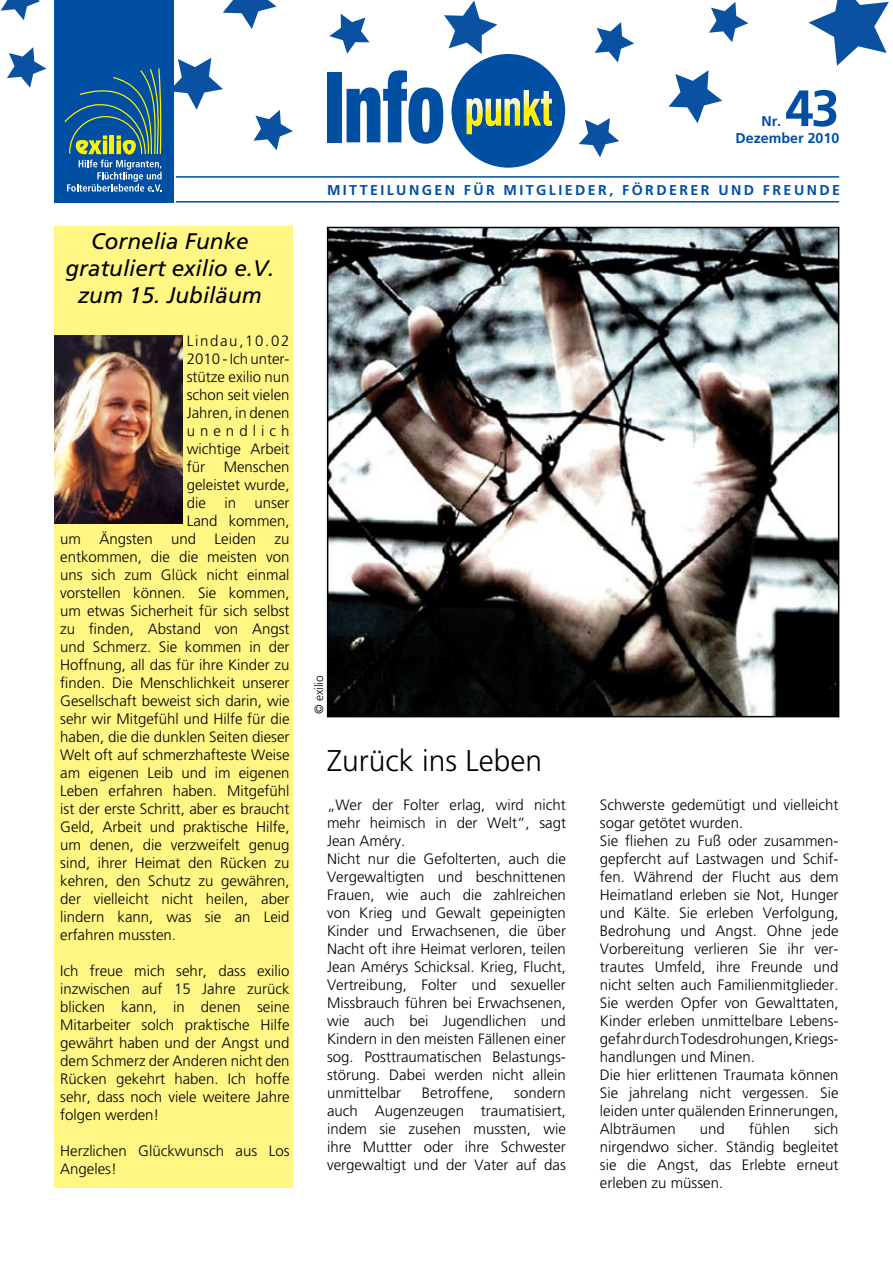
<style>
.page{position:relative;width:893px;height:1263px;background:#fff}
.page>*{position:absolute;margin:0;border:0;box-sizing:border-box;transform-origin:0 0}
.t1{font:700 51px "Frutiger";color:#004fa3}
.t2{font:300 30px "Frutiger";color:#000}
.t3{font:italic 22.5px/27px "Frutiger";color:#000;text-align:center}
.t4{font:300 15px/18px "Frutiger";color:#000}
.t5{font:300 15px "Frutiger";letter-spacing:.335em;color:#000}
.t6{font:300 15px "Frutiger";letter-spacing:.115em;color:#000}
.t7{font:700 14.25px "Frutiger";letter-spacing:.17em;color:#004fa3}
.t8{font:700 14.25px "Frutiger";color:#004fa3}
.t9{font:300 12px "Frutiger";color:#000}
</style>
<div class="page">
<svg style="left:173px;top:58px;width:50px;height:52px"></svg>
<div style="left:54px;top:226px;width:239px;height:962px;background:#fff684"></div>
<div style="left:54px;top:0;width:119px;height:202px;background:#004fa3"></div>
<svg style="left:64px;top:68px;width:98px;height:124px"></svg>
<div style="left:451px;top:54px;width:114px;height:114px;background:#004fa3;border-radius:50%"></div>
<svg style="left:467px;top:90px;width:85px;height:44px"></svg>
<div style="left:327px;top:72px;width:14px;height:70px;background:#004fa3"></div>
<svg style="left:347px;top:70px;width:96px;height:74px"></svg>
<hr style="left:176px;top:176px;width:663px;height:2px;background:#004fa3">
<hr style="left:176px;top:201px;width:663px;height:1px;background:#004fa3">
<img style="left:330px;top:230px;width:506px;height:484px">
<div style="left:327px;top:227px;width:512px;height:490px;border:2px solid #000"></div>
<svg style="left:223px;top:0;width:54px;height:29px"></svg>
<svg style="left:595px;top:22px;width:39px;height:41px"></svg>
<svg style="left:709px;top:2px;width:39px;height:40px"></svg>
<svg style="left:808px;top:0;width:81px;height:66px"></svg>
<svg style="left:668px;top:70px;width:54px;height:53px"></svg>
<svg style="left:444px;top:1px;width:53px;height:53px"></svg>
<svg style="left:329px;top:14px;width:40px;height:40px"></svg>
<svg style="left:253px;top:110px;width:40px;height:40px"></svg>
<svg style="left:7px;top:47px;width:39px;height:41px"></svg>
<svg style="left:579px;top:118px;width:40px;height:39px"></svg>
<svg style="left:1px;top:0;width:39px;height:20px"></svg>
<img style="left:54px;top:336px;width:128px;height:187px">
<h3 class="t3" style="left:65px;top:227px;width:210px">Cornelia Funke gratuliert exilio e.V. zum 15. Jubiläum</h3>
<p class="t6" style="left:187px;top:332px;width:104px">Lindau,10.02</p>
<p class="t4" style="left:187px;top:350px;width:104px">2010 - Ich unter-</p>
<p class="t4" style="left:187px;top:368px;width:104px">stütze exilio nun</p>
<p class="t4" style="left:187px;top:386px;width:104px">schon seit vielen</p>
<p class="t4" style="left:187px;top:404px;width:104px">Jahren, in denen</p>
<p class="t5" style="left:187px;top:422px;width:104px">un---- end- lich</p>
<p class="t4" style="left:187px;top:440px;width:104px">wichtige Arbeit</p>
<p class="t4" style="left:187px;top:458px;width:104px">für Menschen</p>
<p class="t4" style="left:187px;top:476px;width:104px">ge-leistet wurde,</p>
<p class="t4" style="left:187px;top:494px;width:104px">die in unser</p>
<p class="t4" style="left:187px;top:512px;width:104px">Land kommen,</p>
<p class="t4" style="left:60px;top:530px;width:231px">um Ängsten und Leiden zu</p>
<p class="t4" style="left:60px;top:548px;width:231px">entkommen, die die meisten von</p>
<p class="t4" style="left:60px;top:566px;width:231px">uns sich zum Glück nicht einmal</p>
<p class="t4" style="left:60px;top:584px;width:231px">vorstellen können. Sie kommen,</p>
<p class="t4" style="left:60px;top:602px;width:231px">um etwas Sicherheit für sich selbst</p>
<p class="t4" style="left:60px;top:620px;width:231px">zu finden, Abstand von Angst</p>
<p class="t4" style="left:60px;top:638px;width:231px">und Schmerz. Sie kommen in der</p>
<p class="t4" style="left:60px;top:656px;width:231px">Hoffnung, all das für ihre Kinder zu</p>
<p class="t4" style="left:60px;top:674px;width:231px">finden. Die Menschlichkeit unserer</p>
<p class="t4" style="left:60px;top:692px;width:231px">Gesellschaft beweist sich darin, wie</p>
<p class="t4" style="left:60px;top:710px;width:231px">sehr wir Mitgefühl und Hilfe für die</p>
<p class="t4" style="left:60px;top:728px;width:231px">haben, die die dunklen Seiten dieser</p>
<p class="t4" style="left:60px;top:746px;width:231px">Welt oft auf schmerzhafteste Weise</p>
<p class="t4" style="left:60px;top:764px;width:231px">am eigenen Leib und im eigenen</p>
<p class="t4" style="left:60px;top:782px;width:231px">Leben erfahren haben. Mitgefühl</p>
<p class="t4" style="left:60px;top:800px;width:231px">ist der erste Schritt, aber es braucht</p>
<p class="t4" style="left:60px;top:818px;width:231px">Geld, Arbeit und praktische Hilfe,</p>
<p class="t4" style="left:60px;top:836px;width:231px">um denen, die verzweifelt genug</p>
<p class="t4" style="left:60px;top:854px;width:231px">sind, ihrer Heimat den Rücken zu</p>
<p class="t4" style="left:60px;top:872px;width:231px">kehren, den Schutz zu gewähren,</p>
<p class="t4" style="left:60px;top:890px;width:231px">der vielleicht nicht heilen, aber</p>
<p class="t4" style="left:60px;top:908px;width:231px">lindern kann, was sie an Leid</p>
<p class="t4" style="left:60px;top:926px;width:117px">erfahren mussten.</p>
<p class="t4" style="left:60px;top:962px;width:231px;text-align:justify">Ich freue mich sehr, dass exilio inzwischen auf 15 Jahre zurück blicken kann, in denen seine Mitarbeiter solch praktische Hilfe gewährt haben und der Angst und dem Schmerz der Anderen nicht den Rücken gekehrt haben. Ich hoffe sehr, dass noch viele weitere Jahre folgen werden!</p>
<p class="t4" style="left:60px;top:1142px;width:231px">Herzlichen Glückwunsch aus Los<br>Angeles!</p>
<h1 class="t1" style="left:785px;top:78px;width:56px">43</h1>
<p class="t8" style="left:736px;top:130px;width:105px">Dezember 2010</p>
<p class="t7" style="left:761px;top:113px;width:21px">Nr.</p>
<p class="t7" style="left:327px;top:182px;width:514px">MITTEILUNGEN FÜR MITGLIEDER, FÖRDERER UND FREUNDE</p>
<p class="t9" style="left:312px;top:714px;width:40px;rotate:-90deg">© exilio</p>
<h2 class="t2" style="left:327px;top:744px;width:217px">Zurück ins Leben</h2>
<p class="t4" style="left:327px;top:796px;width:240px">„Wer der Folter erlag, wird nicht mehr heimisch in der Welt“, sagt<br>Jean Améry.<br>Nicht nur die Gefolterten, auch die<br>Vergewaltigten und beschnittenen<br>Frauen, wie auch die zahlreichen von Krieg und Gewalt gepeinigten<br>Kinder und Erwachsenen, die über<br>Nacht oft ihre Heimat verloren, teilen<br>Jean Amérys Schicksal. Krieg, Flucht,<br>Vertreibung, Folter und sexueller<br>Missbrauch führen bei Erwachsenen, wie auch bei Jugendlichen und<br>Kindern in den meisten Fällenen einer sog. Posttraumatischen Belastungs&shy;störung. Dabei werden nicht allein unmittelbar</p>
<p class="t4" style="left:422px;top:1084px;width:73px">Betroffene,</p>
<p class="t4" style="left:327px;top:1084px;width:240px;text-align:justify;text-indent:187px">sondern auch Augenzeugen traumatisiert, indem sie zusehen mussten, wie ihre Muttter oder ihre Schwester vergewaltigt und der Vater auf das</p>
<p class="t4" style="left:600px;top:796px;width:240px">Schwerste gedemütigt und vielleicht sogar getötet wurden.<br>Sie fliehen zu Fuß oder zusammen&shy;gepfercht auf Lastwagen und Schif&shy;fen. Während der Flucht aus dem<br>Heimatland erleben sie Not, Hunger und Kälte. Sie erleben Verfolgung,<br>Bedrohung und Angst. Ohne jede<br>Vorbereitung verlieren Sie ihr ver&shy;trautes Umfeld, ihre Freunde und nicht selten auch Familienmitglieder.<br>Sie werden Opfer von Gewalttaten,<br>Kinder erleben unmittelbare Lebens&shy;gefahr durch Todesdrohungen, Kriegs&shy;handlungen und Minen.<br>Die hier erlittenen Traumata können<br>Sie jahrelang nicht vergessen. Sie leiden unter quälenden Erinnerungen,<br>Albträumen</p>
<p class="t4" style="left:700px;top:1120px;width:27px">und</p>
<p class="t4" style="left:749px;top:1120px;width:42px">fühlen</p>
<p class="t4" style="left:600px;top:1120px;width:240px;text-align:justify;text-indent:214px">sich nirgendwo sicher. Ständig begleitet sie die Angst, das Erlebte erneut erleben zu müssen.</p>
</div>
